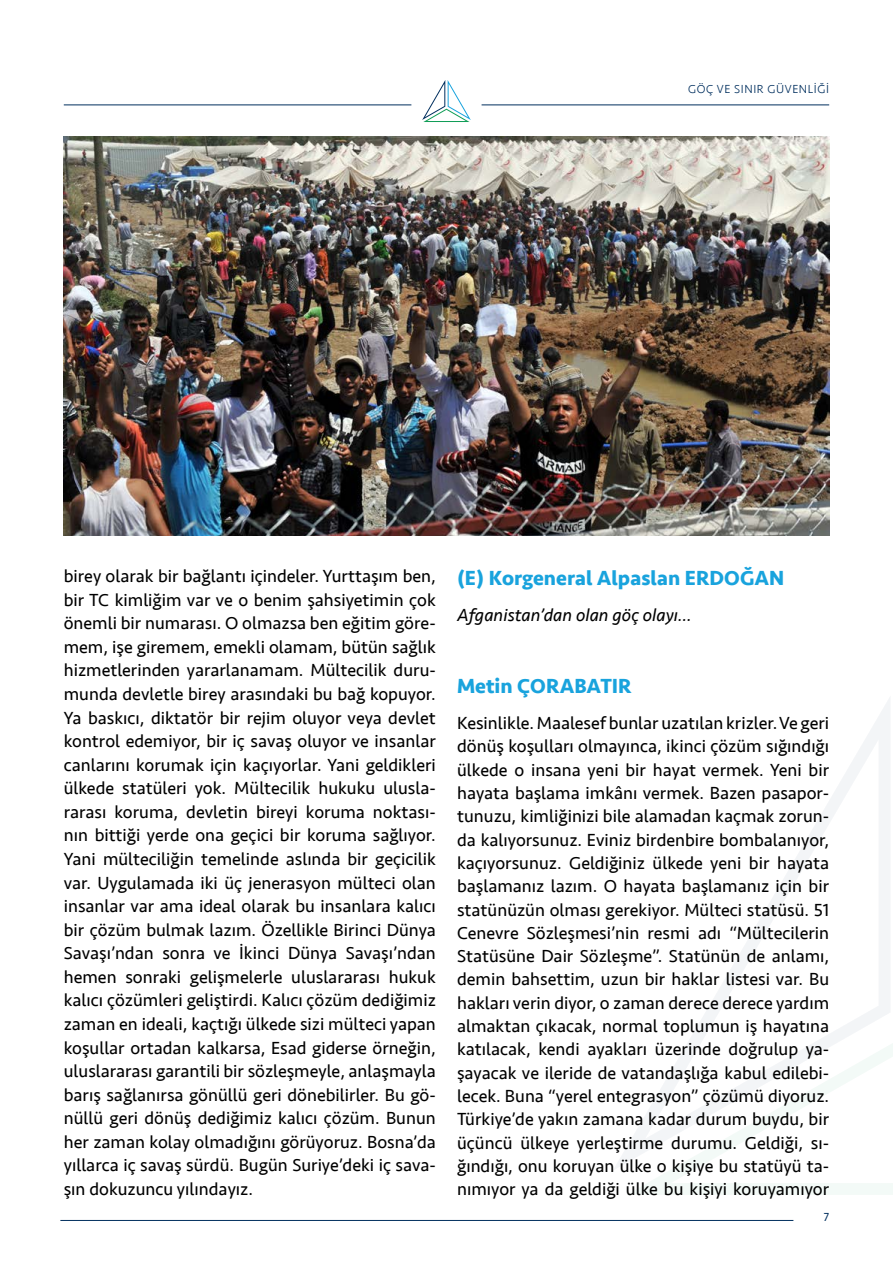
<style>
.page{position:relative;width:893px;height:1263px;background:#fff}
.page>*{position:absolute;margin:0;border:0;box-sizing:border-box;transform-origin:0 0}
.t1{font:700 21px "Seravek";color:#19a3dd}
.t2{font:18px/23.5px "Seravek";color:#000;text-align:justify}
.t3{font:italic 18px "Seravek";color:#000}
.t4{font:300 12px "Seravek";letter-spacing:.05em;color:#002f5e}
.t5{font:12px "Seravek";color:#002f5e}
</style>
<div class="page">
<hr style="left:64px;top:105px;width:347px;height:1px;background:#002f5e">
<hr style="left:60px;top:1220px;width:733px;height:1px;background:#002f5e">
<hr style="left:482px;top:105px;width:347px;height:1px;background:#002f5e">
<svg style="left:422px;top:80px;width:49px;height:42px"></svg>
<svg style="left:628px;top:1044px;width:265px;height:151px"></svg>
<svg style="left:614px;top:698px;width:277px;height:473px"></svg>
<img style="left:64px;top:136px;width:765px;height:400px">
<p class="t4" style="left:688px;top:82px;width:142px">GÖÇ VE SINIR GÜVENLİĞİ</p>
<p class="t2" style="left:64px;top:564px;width:374px">birey olarak bir bağlantı içindeler. Yurttaşım ben, bir TC kimliğim var ve o benim şahsiyetimin çok önemli bir numarası. O olmazsa ben eğitim göre&shy;mem, işe giremem, emekli olamam, bütün sağlık hizmetlerinden yararlanamam. Mültecilik duru&shy;munda devletle birey arasındaki bu bağ kopuyor.<br>Ya baskıcı, diktatör bir rejim oluyor veya devlet kontrol edemiyor, bir iç savaş oluyor ve insanlar canlarını korumak için kaçıyorlar. Yani geldikleri ülkede statüleri yok. Mültecilik hukuku ulusla&shy;rarası koruma, devletin bireyi koruma noktası&shy;nın bittiği yerde ona geçici bir koruma sağlıyor.<br>Yani mülteciliğin temelinde aslında bir geçicilik var. Uygulamada iki üç jenerasyon mülteci olan insanlar var ama ideal olarak bu insanlara kalıcı bir çözüm bulmak lazım. Özellikle Birinci Dünya Savaşı’ndan sonra ve İkinci Dünya Savaşı’ndan hemen sonraki gelişmelerle uluslararası hukuk kalıcı çözümleri geliştirdi. Kalıcı çözüm dediğimiz zaman en ideali, kaçtığı ülkede sizi mülteci yapan koşullar ortadan kalkarsa, Esad giderse örneğin, uluslararası garantili bir sözleşmeyle, anlaşmayla barış sağlanırsa gönüllü geri dönebilirler. Bu gö&shy;nüllü geri dönüş dediğimiz kalıcı çözüm. Bunun her zaman kolay olmadığını görüyoruz. Bosna’da yıllarca iç savaş sürdü. Bugün Suriye’deki iç sava&shy;şın dokuzuncu yılındayız.</p>
<p class="t1" style="left:457px;top:561px;width:329px">(E) Korgeneral Alpaslan ERDOĞAN</p>
<p class="t3" style="left:457px;top:601px;width:236px">Afganistan’dan olan göç olayı…</p>
<p class="t1" style="left:457px;top:669px;width:176px">Metin ÇORABATIR</p>
<p class="t2" style="left:457px;top:711px;width:374px">Kesinlikle. Maalesef bunlar uzatılan krizler. Ve geri dönüş koşulları olmayınca, ikinci çözüm sığındığı ülkede o insana yeni bir hayat vermek. Yeni bir hayata başlama imkânı vermek. Bazen pasapor&shy;tunuzu, kimliğinizi bile alamadan kaçmak zorun&shy;da kalıyorsunuz. Eviniz birdenbire bombalanıyor, kaçıyorsunuz. Geldiğiniz ülkede yeni bir hayata başlamanız lazım. O hayata başlamanız için bir statünüzün olması gerekiyor. Mülteci statüsü. 51<br>Cenevre Sözleşmesi’nin resmi adı “Mültecilerin Statüsüne Dair Sözleşme”. Statünün de anlamı, demin bahsettim, uzun bir haklar listesi var. Bu hakları verin diyor, o zaman derece derece yardım almaktan çıkacak, normal toplumun iş hayatına katılacak, kendi ayakları üzerinde doğrulup ya&shy;şayacak ve ileride de vatandaşlığa kabul edilebi&shy;lecek. Buna “yerel entegrasyon” çözümü diyoruz.<br>Türkiye’de yakın zamana kadar durum buydu, bir üçüncü ülkeye yerleştirme durumu. Geldiği, sı&shy;ğındığı, onu koruyan ülke o kişiye bu statüyü ta&shy;nımıyor ya da geldiği ülke bu kişiyi koruyamıyor</p>
<p class="t5" style="left:824px;top:1207px;width:7px">7</p>
</div>
